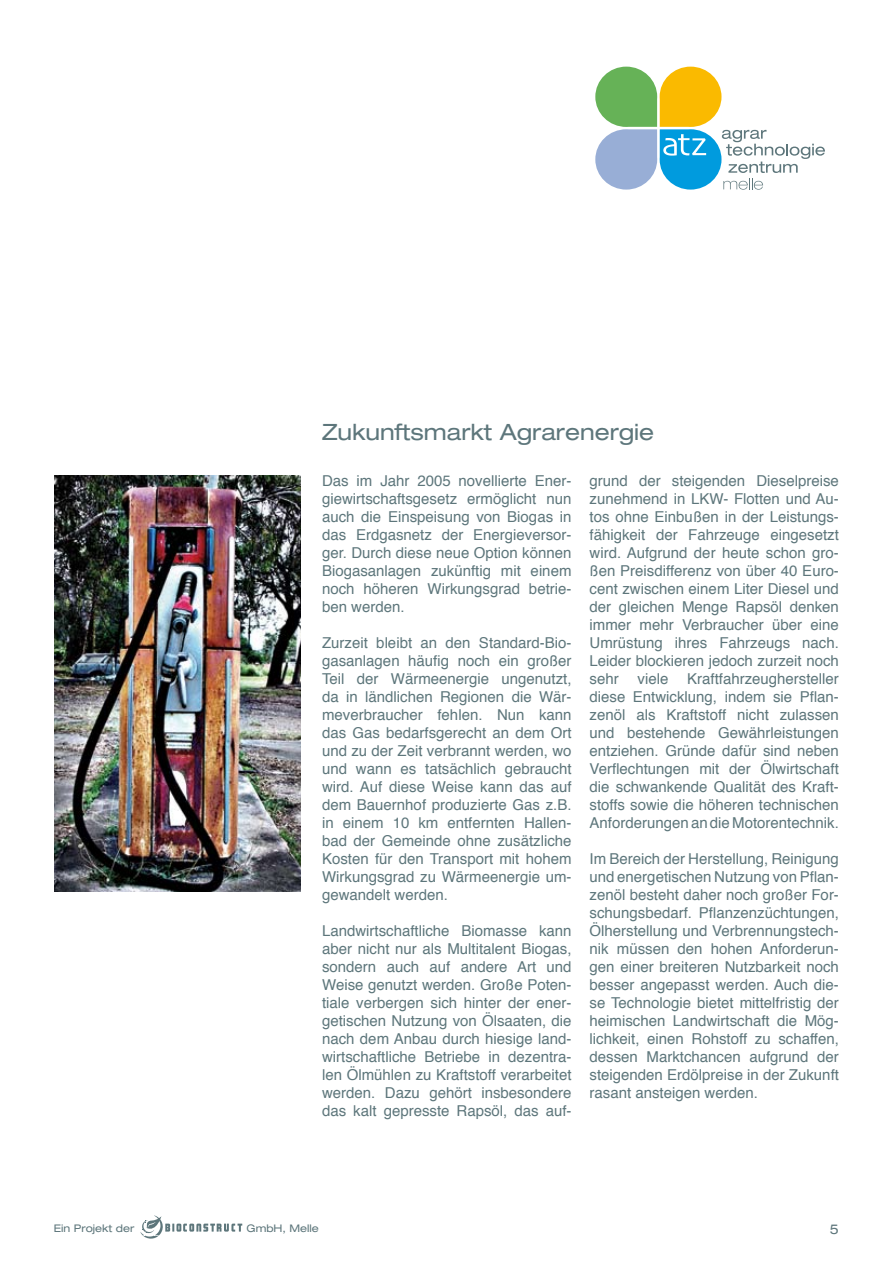
<style>
.page{position:relative;width:893px;height:1263px;background:#fff}
.page>*{position:absolute;margin:0;border:0;box-sizing:border-box;transform-origin:0 0}
.t1{font:expanded 22.5px "Helvetica Neue";color:#5d767b}
.t2{font:15px/18px "Helvetica";color:#5d767b;text-align:justify}
.t3{font:expanded 13.5px "Helvetica Neue";color:#5d767b}
.t4{font:expanded 10.5px "Helvetica Neue";color:#5d767b}
</style>
<div class="page">
<svg style="left:140px;top:1215px;width:102px;height:24px"></svg>
<img style="left:54px;top:476px;width:247px;height:415px">
<svg style="left:595px;top:67px;width:230px;height:123px"></svg>
<h1 class="t1" style="left:322px;top:418px;width:334px">Zukunftsmarkt Agrarenergie</h1>
<p class="t2" style="left:322px;top:471px;width:251px">Das im Jahr 2005 novellierte Ener&shy;giewirtschaftsgesetz ermöglicht nun auch die Einspeisung von Biogas in das Erdgasnetz der Energieversor&shy;ger. Durch diese neue Option können Biogasanlagen zukünftig mit einem noch höheren Wirkungsgrad betrie&shy;ben werden.</p>
<p class="t2" style="left:322px;top:633px;width:251px">Zurzeit bleibt an den Standard-Bio&shy;gasanlagen häufig noch ein großer Teil der Wärmeenergie ungenutzt, da in ländlichen Regionen die Wär&shy;meverbraucher fehlen. Nun kann das Gas bedarfsgerecht an dem Ort und zu der Zeit verbrannt werden, wo und wann es tatsächlich gebraucht wird. Auf diese Weise kann das auf dem Bauernhof produzierte Gas z.B. in einem 10 km entfernten Hallen&shy;bad der Gemeinde ohne zusätzliche Kosten für den Transport mit hohem Wirkungsgrad zu Wärmeenergie um&shy;gewandelt werden.</p>
<p class="t2" style="left:322px;top:921px;width:251px">Landwirtschaftliche Biomasse kann aber nicht nur als Multitalent Biogas, sondern auch auf andere Art und Weise genutzt werden. Große Poten&shy;tiale verbergen sich hinter der ener&shy;getischen Nutzung von Ölsaaten, die nach dem Anbau durch hiesige land&shy;wirtschaftliche Betriebe in dezentra&shy;len Ölmühlen zu Kraftstoff verarbeitet werden. Dazu gehört insbesondere das kalt gepresste Rapsöl, das auf-</p>
<p class="t2" style="left:589px;top:471px;width:251px">grund der steigenden Dieselpreise zunehmend in LKW- Flotten und Au&shy;tos ohne Einbußen in der Leistungs&shy;fähigkeit der Fahrzeuge eingesetzt wird. Aufgrund der heute schon gro&shy;ßen Preisdifferenz von über 40 Euro&shy;cent zwischen einem Liter Diesel und der gleichen Menge Rapsöl denken immer mehr Verbraucher über eine Umrüstung ihres Fahrzeugs nach.<br>Leider blockieren jedoch zurzeit noch sehr</p>
<p class="t2" style="left:589px;top:669px;width:251px;text-indent:98px">Kraftfahrzeughersteller diese Entwicklung, indem sie Pflan&shy;zenöl als Kraftstoff nicht zulassen und bestehende Gewährleistungen entziehen. Gründe dafür sind neben Verflechtungen mit der Ölwirtschaft die schwankende Qualität des Kraft&shy;stoffs sowie die höheren technischen Anforderungen an die Motorentechnik.</p>
<p class="t2" style="left:589px;top:849px;width:251px">Im Bereich der Herstellung, Reinigung und energetischen Nutzung von Pflan&shy;zenöl besteht daher noch großer For&shy;schungsbedarf. Pflanzenzüchtungen, Ölherstellung und Verbrennungstech&shy;nik müssen den hohen Anforderun&shy;gen einer breiteren Nutzbarkeit noch besser angepasst werden. Auch die&shy;se Technologie bietet mittelfristig der heimischen Landwirtschaft die Mög&shy;lichkeit, einen Rohstoff zu schaffen, dessen Marktchancen aufgrund der steigenden Erdölpreise in der Zukunft rasant ansteigen werden.</p>
<p class="t2" style="left:637px;top:669px;width:32px">viele</p>
<p class="t4" style="left:54px;top:1222px;width:82px">Ein Projekt der</p>
<p class="t4" style="left:247px;top:1222px;width:74px">GmbH, Melle</p>
<p class="t3" style="left:830px;top:1221px;width:11px">5</p>
</div>
